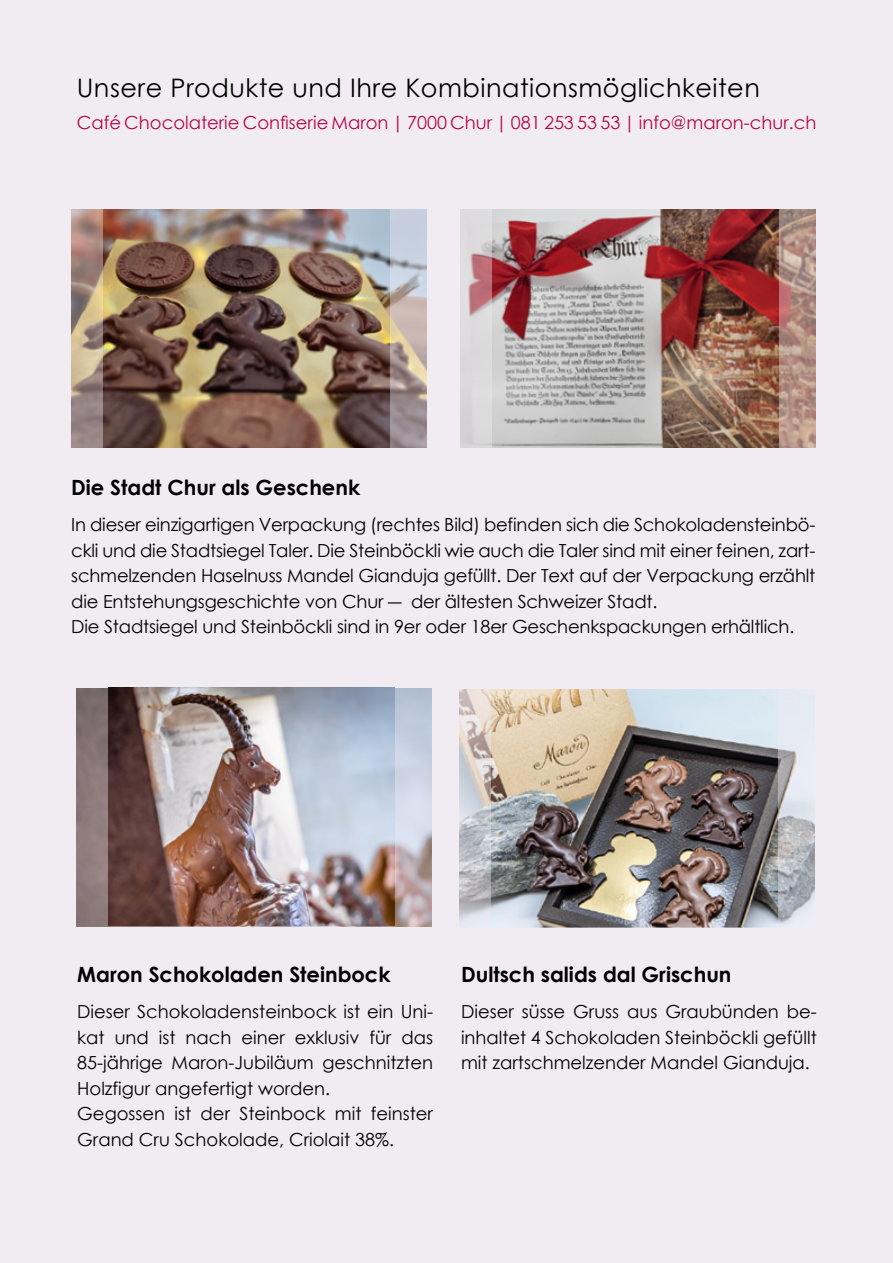
<style>
.page{position:relative;width:893px;height:1263px;background:#f1ebf2}
.page>*{position:absolute;margin:0;border:0;box-sizing:border-box;transform-origin:0 0}
.t1{font:25.5px "Century Gothic";letter-spacing:.02em;color:#000}
.t2{font:700 21px "Century Gothic";color:#000}
.t3{font:18px/25.5px "Century Gothic";color:#000;text-align:justify}
.t4{font:18px "Century Gothic";color:#b6064d}
</style>
<div class="page">
<img style="left:71px;top:210px;width:355px;height:238px">
<img style="left:103px;top:209px;width:286px;height:238px">
<img style="left:460px;top:210px;width:355px;height:238px">
<img style="left:492px;top:209px;width:286px;height:238px">
<img style="left:77px;top:688px;width:355px;height:238px">
<img style="left:108px;top:688px;width:286px;height:237px">
<img style="left:459px;top:689px;width:355px;height:239px">
<img style="left:491px;top:689px;width:286px;height:238px">
<p class="t1" style="left:77px;top:70px;width:685px">Unsere Produkte und Ihre Kombinationsmöglichkeiten</p>
<p class="t4" style="left:77px;top:110px;width:741px">Café Chocolaterie Confiserie Maron | 7000 Chur | 081 253 53 53 | info@maron-chur.ch</p>
<p class="t2" style="left:71px;top:472px;width:290px">Die Stadt Chur als Geschenk</p>
<p class="t3" style="left:71px;top:512px;width:746px">In dieser einzigartigen Verpackung (rechtes Bild) befinden sich die Schokoladensteinbö&shy;ckli und die Stadtsiegel Taler. Die Steinböckli wie auch die Taler sind mit einer feinen, zart&shy;schmelzenden Haselnuss Mandel Gianduja gefüllt. Der Text auf der Verpackung erzählt die Entstehungsgeschichte von Chur ― der ältesten Schweizer Stadt.</p>
<p class="t3" style="left:71px;top:614px;width:725px">Die Stadtsiegel und Steinböckli sind in 9er oder 18er Geschenkspackungen erhältlich.</p>
<p class="t2" style="left:77px;top:959px;width:315px">Maron Schokoladen Steinbock</p>
<p class="t3" style="left:77px;top:999px;width:357px">Dieser Schokoladensteinbock ist ein Uni&shy;kat und ist nach einer exklusiv für das 85-jährige Maron-Jubiläum geschnitzten Holzfigur angefertigt worden.</p>
<p class="t3" style="left:77px;top:1101px;width:357px">Gegossen ist der Steinbock mit feinster<br>Grand Cru Schokolade, Criolait 38%.</p>
<p class="t2" style="left:461px;top:959px;width:272px">Dultsch salids dal Grischun</p>
<p class="t3" style="left:461px;top:999px;width:357px">Dieser süsse Gruss aus Graubünden be&shy;inhaltet 4 Schokoladen Steinböckli gefüllt mit zartschmelzender Mandel Gianduja.</p>
</div>
